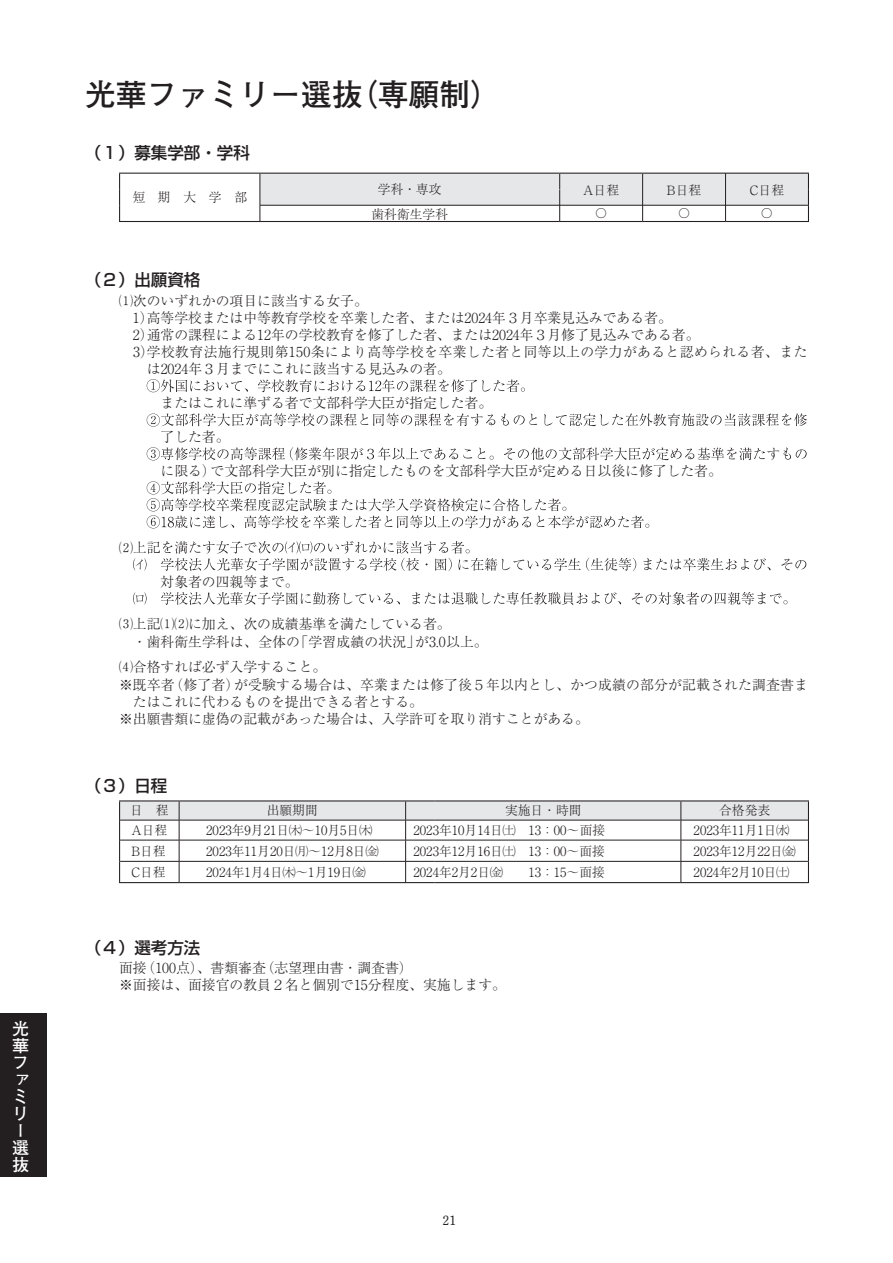
<style>
.page{position:relative;width:893px;height:1263px;background:#fff}
.page>*{position:absolute;margin:0;border:0;box-sizing:border-box;transform-origin:0 0}
.t1{font:700 30.9px "Futo Go B101 Pro";color:#231f20}
.t2{font:700 16.95px/17px "Futo Go B101 Pro";color:#fff}
.t3{font:500 16.5px "Shin Go Pro";color:#231f20}
.t4{font:300 13.8px/17px "Ryumin Pro";color:#231f20}
.t5{font:300 12.75px "Ryumin Pro";color:#231f20}
.t6{font:700 12.75px "Futo Min A101 Pr 6 N";color:#231f20}
</style>
<div class="page">
<hr style="left:119px;top:173px;width:141px;height:1px;background:#231f20">
<svg style="left:119px;top:174px;width:1px;height:47px"></svg>
<hr style="left:119px;top:221px;width:141px;height:1px;background:#231f20">
<hr style="left:260px;top:221px;width:300px;height:1px;background:#231f20">
<hr style="left:560px;top:221px;width:83px;height:1px;background:#231f20">
<hr style="left:643px;top:221px;width:82px;height:1px;background:#231f20">
<hr style="left:725px;top:221px;width:84px;height:1px;background:#231f20">
<svg style="left:260px;top:173px;width:549px;height:48px"></svg>
<hr style="left:559px;top:189px;width:1px;height:32px;background:#231f20">
<hr style="left:642px;top:174px;width:1px;height:47px;background:#231f20">
<hr style="left:725px;top:173px;width:1px;height:48px;background:#231f20">
<hr style="left:560px;top:205px;width:83px;height:1px;background:#231f20">
<hr style="left:643px;top:205px;width:82px;height:1px;background:#231f20">
<hr style="left:119px;top:800px;width:60px;height:1px;background:#231f20">
<hr style="left:179px;top:800px;width:255px;height:1px;background:#231f20">
<hr style="left:434px;top:800px;width:247px;height:1px;background:#231f20">
<hr style="left:681px;top:800px;width:128px;height:1px;background:#231f20">
<svg style="left:119px;top:801px;width:690px;height:81px"></svg>
<hr style="left:119px;top:882px;width:60px;height:1px;background:#231f20">
<hr style="left:179px;top:882px;width:255px;height:1px;background:#231f20">
<hr style="left:434px;top:882px;width:247px;height:1px;background:#231f20">
<hr style="left:681px;top:882px;width:128px;height:1px;background:#231f20">
<svg style="left:147px;top:379px;width:378px;height:13px"></svg>
<svg style="left:147px;top:413px;width:660px;height:14px"></svg>
<svg style="left:147px;top:447px;width:660px;height:13px"></svg>
<svg style="left:147px;top:481px;width:502px;height:47px"></svg>
<svg style="left:133px;top:541px;width:673px;height:30px"></svg>
<svg style="left:133px;top:592px;width:654px;height:13px"></svg>
<div style="left:0;top:1013px;width:47px;height:164px;background:#231f20"></div>
<p class="t2" style="left:12px;top:1017px;width:18px">光華ファミリー選抜</p>
<h1 class="t1" style="left:85px;top:70px;width:418px">光華ファミリー選抜（専願制）</h1>
<p class="t3" style="left:85px;top:139px;width:166px">（１）募集学部・学科</p>
<p class="t5" style="left:378px;top:179px;width:65px">学科・専攻</p>
<p class="t5" style="left:583px;top:181px;width:37px">A日程</p>
<p class="t5" style="left:667px;top:181px;width:36px">B日程</p>
<p class="t5" style="left:750px;top:181px;width:36px">C日程</p>
<p class="t5" style="left:595px;top:203px;width:14px">〇</p>
<p class="t5" style="left:678px;top:203px;width:14px">〇</p>
<p class="t5" style="left:761px;top:203px;width:14px">〇</p>
<p class="t5" style="left:132px;top:188px;width:116px">短期大学部</p>
<p class="t5" style="left:372px;top:204px;width:78px">歯科衛生学科</p>
<p class="t3" style="left:85px;top:266px;width:117px">（２）出願資格</p>
<p class="t4" style="left:119px;top:291px;width:250px">⑴次のいずれかの項目に該当する女子。</p>
<p class="t4" style="left:133px;top:308px;width:662px">1高等学校または中等教育学校を卒業した者、または2024年３月卒業見込みである者。<br>2通常の課程による12年の学校教育を修了した者、または2024年３月修了見込みである者。<br>3学校教育法施行規則第150条により高等学校を卒業した者と同等以上の学力があると認められる者、ま</p>
<p class="t4" style="left:147px;top:359px;width:306px">は2024年３月までにこれに該当する見込みの者。</p>
<p class="t4" style="left:133px;top:393px;width:361px">　　またはこれに準ずる者で文部科学大臣が指定した者。</p>
<p class="t4" style="left:161px;top:427px;width:71px">了した者。</p>
<p class="t4" style="left:161px;top:461px;width:563px">に限る）で文部科学大臣が別に指定したものを文部科学大臣が定める日以後に修了した者。</p>
<p class="t4" style="left:119px;top:538px;width:15px">⑵</p>
<p class="t4" style="left:161px;top:572px;width:140px">対象者の四親等まで。</p>
<p class="t4" style="left:119px;top:614px;width:370px">⑶上記⑴⑵に加え、次の成績基準を満たしている者。<br>　・歯科衛生学科は、全体の「学習成績の状況」が3.0以上。</p>
<p class="t4" style="left:119px;top:656px;width:690px;line-height:18.3px">⑷合格すれば必ず入学すること。<br>※既卒者（修了者）が受験する場合は、卒業または修了後５年以内とし、かつ成績の部分が記載された調査書ま</p>
<p class="t4" style="left:119px;top:692px;width:471px;text-indent:14px">たはこれに代わるものを提出できる者とする。<br>※出願書類に虚偽の記載があった場合は、入学許可を取り消すことがある。</p>
<p class="t3" style="left:85px;top:772px;width:84px">（３）日程</p>
<p class="t5" style="left:130px;top:800px;width:40px">日　程</p>
<p class="t5" style="left:267px;top:800px;width:53px">出願期間</p>
<p class="t5" style="left:505px;top:800px;width:78px">実施日・時間</p>
<p class="t5" style="left:719px;top:800px;width:53px">合格発表</p>
<p class="t5" style="left:131px;top:820px;width:37px">A日程</p>
<p class="t5" style="left:206px;top:820px;width:167px">2023年9月21日㈭～10月5日㈭</p>
<p class="t5" style="left:414px;top:820px;width:193px">2023年10月14日㈯ 13：00～面接</p>
<p class="t5" style="left:694px;top:820px;width:97px">2023年11月1日㈬</p>
<p class="t5" style="left:131px;top:841px;width:36px">B日程</p>
<p class="t5" style="left:206px;top:841px;width:174px">2023年11月20日㈪～12月8日㈮</p>
<p class="t5" style="left:414px;top:841px;width:193px">2023年12月16日㈯　13：00～面接</p>
<p class="t5" style="left:694px;top:841px;width:104px">2023年12月22日㈮</p>
<p class="t5" style="left:131px;top:862px;width:36px">C日程</p>
<p class="t5" style="left:206px;top:862px;width:161px">2024年1月4日㈭～1月19日㈮</p>
<p class="t5" style="left:414px;top:862px;width:193px">2024年2月2日㈮　　13：15～面接</p>
<p class="t5" style="left:694px;top:862px;width:97px">2024年2月10日㈯</p>
<p class="t3" style="left:85px;top:934px;width:117px">（４）選考方法</p>
<p class="t4" style="left:119px;top:958px;width:388px">面接（100点）、書類審査（志望理由書・調査書）<br>※面接は、面接官の教員２名と個別で15分程度、実施します。</p>
<p class="t6" style="left:442px;top:1210px;width:15px">21</p>
</div>
